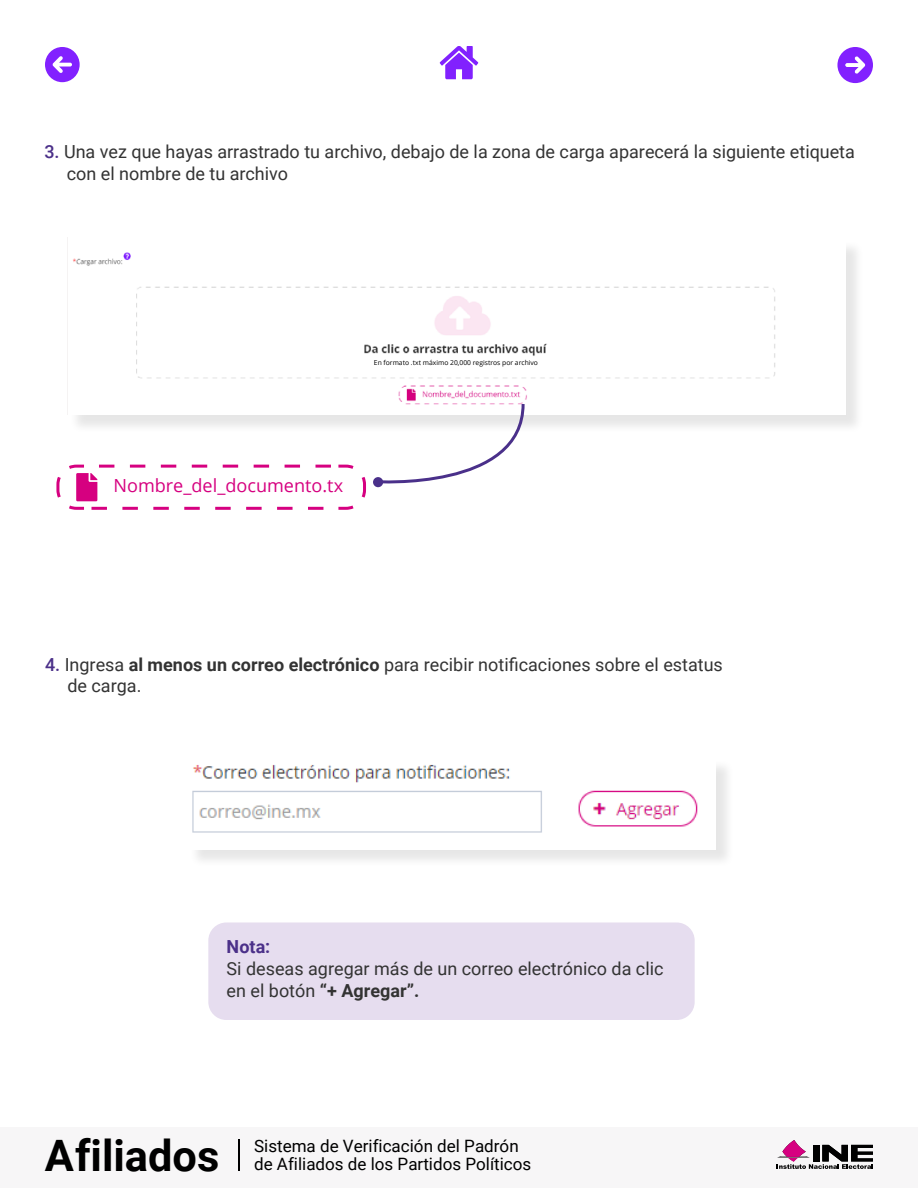
<style>
.page{position:relative;width:918px;height:1188px;background:#fff}
.page>*{position:absolute;margin:0;border:0;box-sizing:border-box;transform-origin:0 0}
.t1{font:700 43.35px "Roboto";color:#000}
.t2{font:18.15px "Open Sans";color:#d60080}
.t3{font:18px/21.6px "Roboto";color:#333}
.t4{font:700 18px "Roboto";color:#4b3089}
.t5{font:17.1px/18.8px "Roboto";color:#000}
.t6{font:6.75px "Open Sans";color:#000}
.s1{font-weight:500;color:#4b3089}
.s2{font-weight:700}
</style>
<div class="page">
<div style="left:0;top:1127px;width:918px;height:61px;background:#f7f6f7"></div>
<hr style="left:238px;top:1139px;width:2px;height:32px;background:#000">
<svg style="left:777px;top:1140px;width:96px;height:29px"></svg>
<svg style="left:440px;top:46px;width:38px;height:33px"></svg>
<svg style="left:45px;top:47px;width:35px;height:35px"></svg>
<svg style="left:837px;top:47px;width:36px;height:36px"></svg>
<div style="left:208px;top:922px;width:487px;height:98px;background:#e6ddef;border-radius:18px"></div>
<div style="left:189px;top:759px;width:546px;height:109px;background:#000;opacity:.1"></div>
<img style="left:189px;top:759px;width:527px;height:90px">
<div style="left:69px;top:240px;width:796px;height:194px;background:#000;opacity:.1"></div>
<img style="left:67px;top:238px;width:779px;height:177px">
<svg style="left:56px;top:401px;width:470px;height:109px"></svg>
<div style="left:368px;top:357px;width:174px;height:13px;background:#fff"></div>
<p class="t3" style="left:67px;top:141px;width:790px;text-indent:-22px"><span class="s1">3.</span> Una vez que hayas arrastrado tu archivo, debajo de la zona de carga aparecerá la siguiente etiqueta con el nombre de tu archivo</p>
<p class="t6" style="left:374px;top:358px;width:166px">En formato .txt máximo 20,000 registros por archivo</p>
<p class="t2" style="left:113px;top:473px;width:231px">Nombre_del_documento.tx</p>
<p class="t3" style="left:67px;top:653px;width:657px;text-indent:-22px"><span class="s1">4.</span> Ingresa <span class="s2">al menos un correo electrónico</span> para recibir notificaciones sobre el estatus de carga.</p>
<p class="t4" style="left:227px;top:934px;width:45px">Nota:</p>
<p class="t3" style="left:227px;top:957px;width:438px">Si deseas agregar más de un correo electrónico da clic en el botón <span class="s2">“+ Agregar”.</span></p>
<h1 class="t1" style="left:45px;top:1125px;width:176px">Afiliados</h1>
<p class="t5" style="left:254px;top:1135px;width:279px">Sistema de Verificación del Padrón de Afiliados de los Partidos Políticos</p>
</div>
